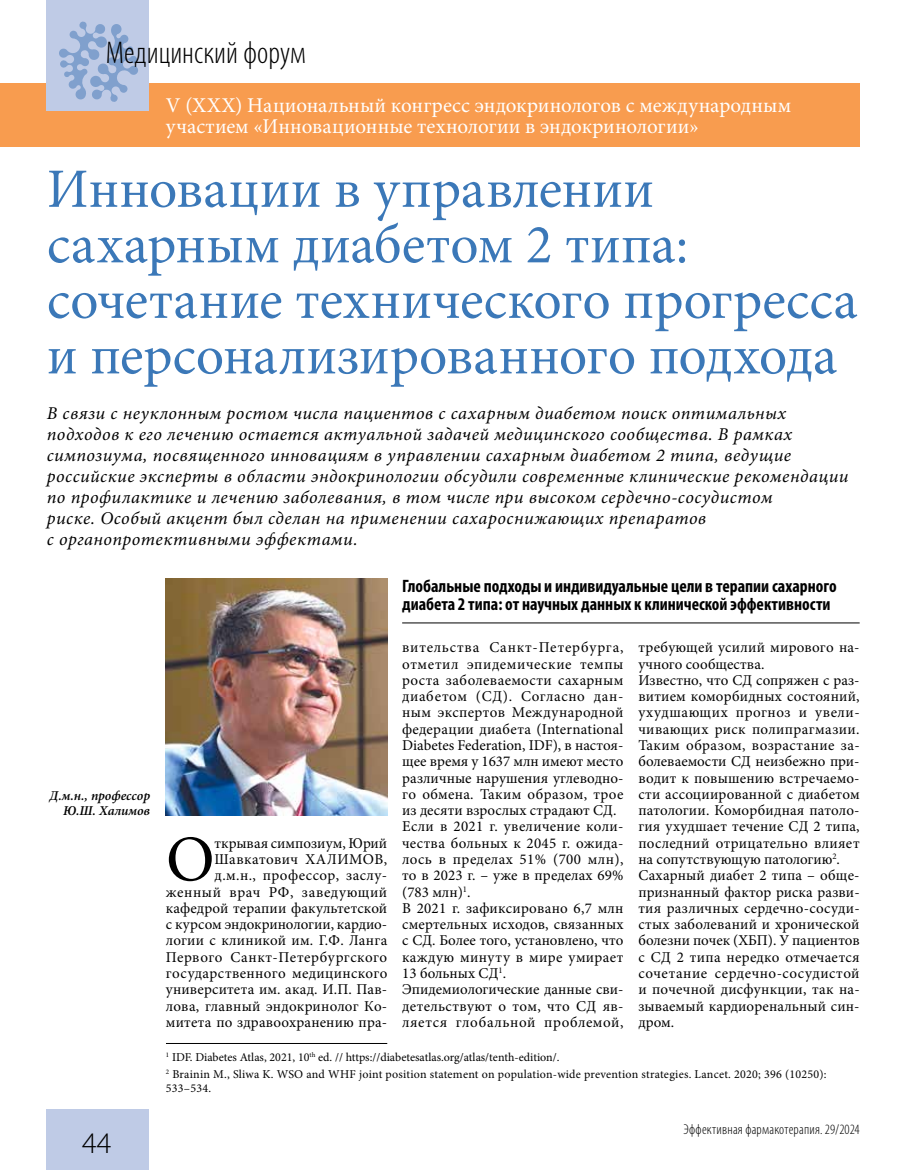
<style>
.page{position:relative;width:915px;height:1170px;background:#fff}
.page>*{position:absolute;margin:0;border:0;box-sizing:border-box;transform-origin:0 0}
.t1{font:65.1px "Minion Pro";color:#000}
.t2{font:55.5px/55.5px "Minion Pro";color:#3b78b8}
.t3{font:300 condensed 31.5px "Myriad Pro";color:#000}
.t4{font:300 30px "Myriad Pro";color:#000}
.t5{font:21px/21px "Minion Pro";letter-spacing:.005em;color:#fff}
.t6{font:italic 18px/21px "Minion Pro";letter-spacing:.03em;color:#000}
.t7{font:700 condensed 18px/18px "Myriad Pro";color:#000}
.t8{font:15px/16.4px "Minion Pro";letter-spacing:.015em;color:#000}
.t9{font:300 condensed 14.25px "Myriad Pro";letter-spacing:.015em;color:#000}
.t10{font:italic 600 13.5px/15px "Minion Pro";color:#000;text-align:right}
.t11{font:12px/17.7px "Minion Pro";letter-spacing:.01em;color:#000}
</style>
<div class="page">
<div style="left:0;top:83px;width:859px;height:64px;background:#f89c4f"></div>
<div style="left:47px;top:0;width:102px;height:111px;background:#bfcbe6"></div>
<div style="left:47px;top:1108px;width:102px;height:61px;background:#bfcbe6"></div>
<svg style="left:59px;top:22px;width:79px;height:80px"></svg>
<hr style="left:402px;top:622px;width:457px;height:1px;background:#000">
<img style="left:166px;top:578px;width:221px;height:237px">
<hr style="left:166px;top:1043px;width:221px;height:1px;background:#000">
<h3 class="t3" style="left:106px;top:34px;width:201px">Медицинский форум</h3>
<h3 class="t5" style="left:166px;top:95px;width:626px">V (XXX) Национальный конгресс эндокринологов с международным участием «Инновационные технологии в эндокринологии»</h3>
<h2 class="t2" style="left:47px;top:161px;width:812px">Инновации в управлении сахарным диабетом 2 типа: сочетание технического прогресса и персонализированного подхода</h2>
<p class="t6" style="left:47px;top:403px;width:802px">В связи с неуклонным ростом числа пациентов с сахарным диабетом поиск оптимальных подходов к его лечению остается актуальной задачей медицинского сообщества. В рамках симпозиума, посвященного инновациям в управлении сахарным диабетом 2 типа, ведущие российские эксперты в области эндокринологии обсудили современные клинические рекомендации по профилактике и лечению заболевания, в том числе при высоком сердечно-сосудистом<br>риске. Особый акцент был сделан на применении сахароснижающих препаратов<br>с органопротективными эффектами.</p>
<p class="t7" style="left:402px;top:576px;width:436px">Глобальные подходы и индивидуальные цели в терапии сахарного диабета 2 типа: от научных данных к клинической эффективности</p>
<p class="t10" style="left:49px;top:788px;width:102px">Д.м.н., профессор<br>Ю.Ш. Халимов</p>
<h3 class="t4" style="left:82px;top:1126px;width:31px">44</h3>
<p class="t8" style="left:402px;top:639px;width:223px">вительства Санкт-Петербурга, отметил эпидемические темпы роста заболеваемости сахарным диабетом (СД). Согласно дан&shy;ным экспертов Международной федерации диабета (International<br>Diabetes Federation, IDF), в настоя&shy;щее время у 1637 млн имеют место различные нарушения углеводно&shy;го обмена. Таким образом, трое из десяти взрослых страдают СД.<br>Если в 2021 г. увеличение коли&shy;чества больных к 2045 г. ожида&shy;лось в пределах 51% (700 млн), то в 2023 г. – уже в пределах 69% (783 млн)<sup>1</sup>.<br>В 2021 г. зафиксировано 6,7 млн смертельных исходов, связанных с СД. Более того, установлено, что каждую минуту в мире умирает<br>13 больных СД<sup>1</sup>.<br>Эпидемиологические данные сви&shy;детельствуют о том, что СД яв&shy;ляется глобальной проблемой,</p>
<p class="t8" style="left:638px;top:639px;width:223px">требующей усилий мирового на&shy;учного сообщества.<br>Известно, что СД сопряжен с раз&shy;витием коморбидных состояний, ухудшающих прогноз и увели&shy;чивающих риск полипрагмазии.<br>Таким образом, возрастание за&shy;болеваемости СД неизбежно при&shy;водит к повышению встречаемо&shy;сти ассоциированной с диабетом патологии. Коморбидная патоло&shy;гия ухудшает течение СД 2 типа, последний отрицательно влияет на сопутствующую патологию<sup>2</sup>.<br>Сахарный диабет 2 типа – обще&shy;признанный фактор риска разви&shy;тия различных сердечно-сосуди&shy;стых заболеваний и хронической болезни почек (ХБП). У пациентов с СД 2 типа нередко отмечается сочетание сердечно-сосудистой и почечной дисфункции, так на&shy;зываемый кардиоренальный син&shy;дром.</p>
<p class="t11" style="left:166px;top:1047px;width:662px"><sup>1</sup> IDF. Diabetes Atlas, 2021, 10<sup>th</sup> ed. // https://diabetesatlas.org/atlas/tenth-edition/.<br><sup>2</sup> Brainin M., Sliwa K. WSO and WHF joint position statement on population-wide prevention strategies. Lancet. 2020; 396 (10250):</p>
<p class="t11" style="left:166px;top:1079px;width:47px">533–534.</p>
<h1 class="t1" style="left:166px;top:815px;width:50px">О</h1>
<p class="t8" style="left:166px;top:834px;width:223px;text-align:right">ткрывая симпозиум, Юрий<br>Шавкатович ХАЛИМОВ,<br>д.м.н., профессор, заслу&shy;женный врач РФ, заведующий кафедрой терапии факультетской с курсом эндокринологии, кардио&shy;логии с клиникой им. Г.Ф. Ланга<br>Первого Санкт-Петербургского государственного медицинского университета им. акад. И.П. Пав&shy;лова, главный эндокринолог Ко&shy;митета по здравоохранению пра-</p>
<p class="t9" style="left:683px;top:1120px;width:177px">Эффективная фармакотерапия. 29/2024</p>
</div>
